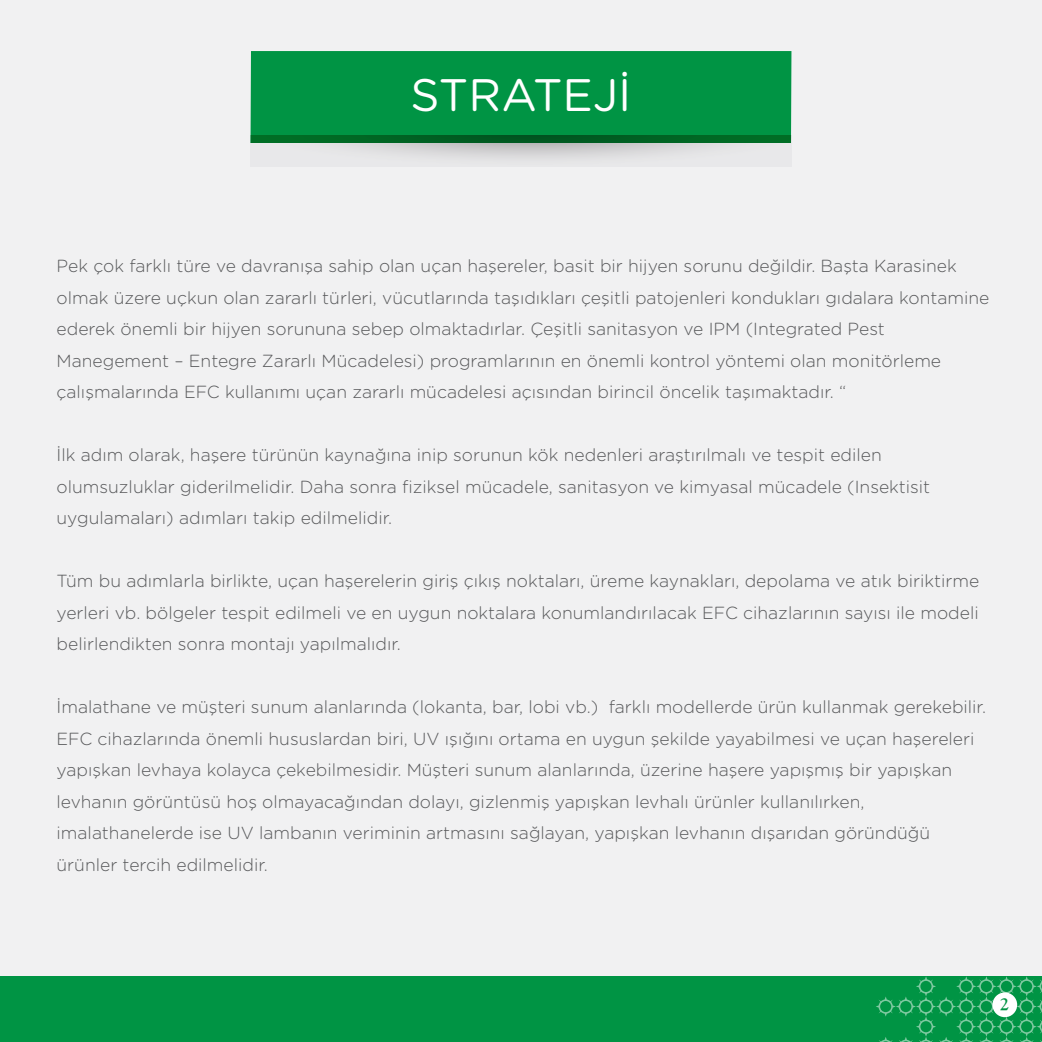
<style>
.page{position:relative;width:1042px;height:1042px;background:#f1f1f2}
.page>*{position:absolute;margin:0;border:0;box-sizing:border-box;transform-origin:0 0}
.t1{font:45.5px "Gotham Rounded";color:#fff}
.t2{font:300 17.5px/31.5px "Gotham Rounded";color:#58595b}
.t3{font:17.5px "Goudy Turk";color:#009444}
</style>
<div class="page">
<div style="left:250px;top:51px;width:541px;height:92px;background:#009444"></div>
<svg style="left:251px;top:136px;width:540px;height:29px"></svg>
<div style="left:0;top:976px;width:1042px;height:66px;background:#009444"></div>
<svg style="left:876px;top:976px;width:166px;height:66px"></svg>
<div style="left:992px;top:992px;width:25px;height:25px;background:#fff;border-radius:50%"></div>
<h1 class="t1" style="left:410px;top:63px;width:222px">STRATEJİ</h1>
<p class="t2" style="left:57px;top:249px;width:934px">Pek çok farklı türe ve davranışa sahip olan uçan haşereler, basit bir hijyen sorunu değildir. Başta Karasinek olmak üzere uçkun olan zararlı türleri, vücutlarında taşıdıkları çeşitli patojenleri kondukları gıdalara kontamine ederek önemli bir hijyen sorununa sebep olmaktadırlar. Çeşitli sanitasyon ve IPM (Integrated Pest Manegement – Entegre Zararlı Mücadelesi) programlarının en önemli kontrol yöntemi olan monitörleme çalışmalarında EFC kullanımı uçan zararlı mücadelesi açısından birincil öncelik taşımaktadır. “</p>
<p class="t2" style="left:57px;top:438px;width:875px">İlk adım olarak, haşere türünün kaynağına inip sorunun kök nedenleri araştırılmalı ve tespit edilen olumsuzluklar giderilmelidir. Daha sonra fiziksel mücadele, sanitasyon ve kimyasal mücadele (Insektisit uygulamaları) adımları takip edilmelidir.</p>
<p class="t2" style="left:57px;top:564px;width:924px;text-align:justify">Tüm bu adımlarla birlikte, uçan haşerelerin giriş çıkış noktaları, üreme kaynakları, depolama ve atık biriktirme yerleri vb. bölgeler tespit edilmeli ve en uygun noktalara konumlandırılacak EFC cihazlarının sayısı ile modeli belirlendikten sonra montajı yapılmalıdır.</p>
<p class="t2" style="left:57px;top:690px;width:931px">İmalathane ve müşteri sunum alanlarında (lokanta, bar, lobi vb.) farklı modellerde ürün kullanmak gerekebilir.<br>EFC cihazlarında önemli hususlardan biri, UV ışığını ortama en uygun şekilde yayabilmesi ve uçan haşereleri yapışkan levhaya kolayca çekebilmesidir. Müşteri sunum alanlarında, üzerine haşere yapışmış bir yapışkan levhanın görüntüsü hoş olmayacağından dolayı, gizlenmiş yapışkan levhalı ürünler kullanılırken, imalathanelerde ise UV lambanın veriminin artmasını sağlayan, yapışkan levhanın dışarıdan göründüğü ürünler tercih edilmelidir.</p>
<p class="t3" style="left:1000px;top:993px;width:11px">2</p>
</div>
